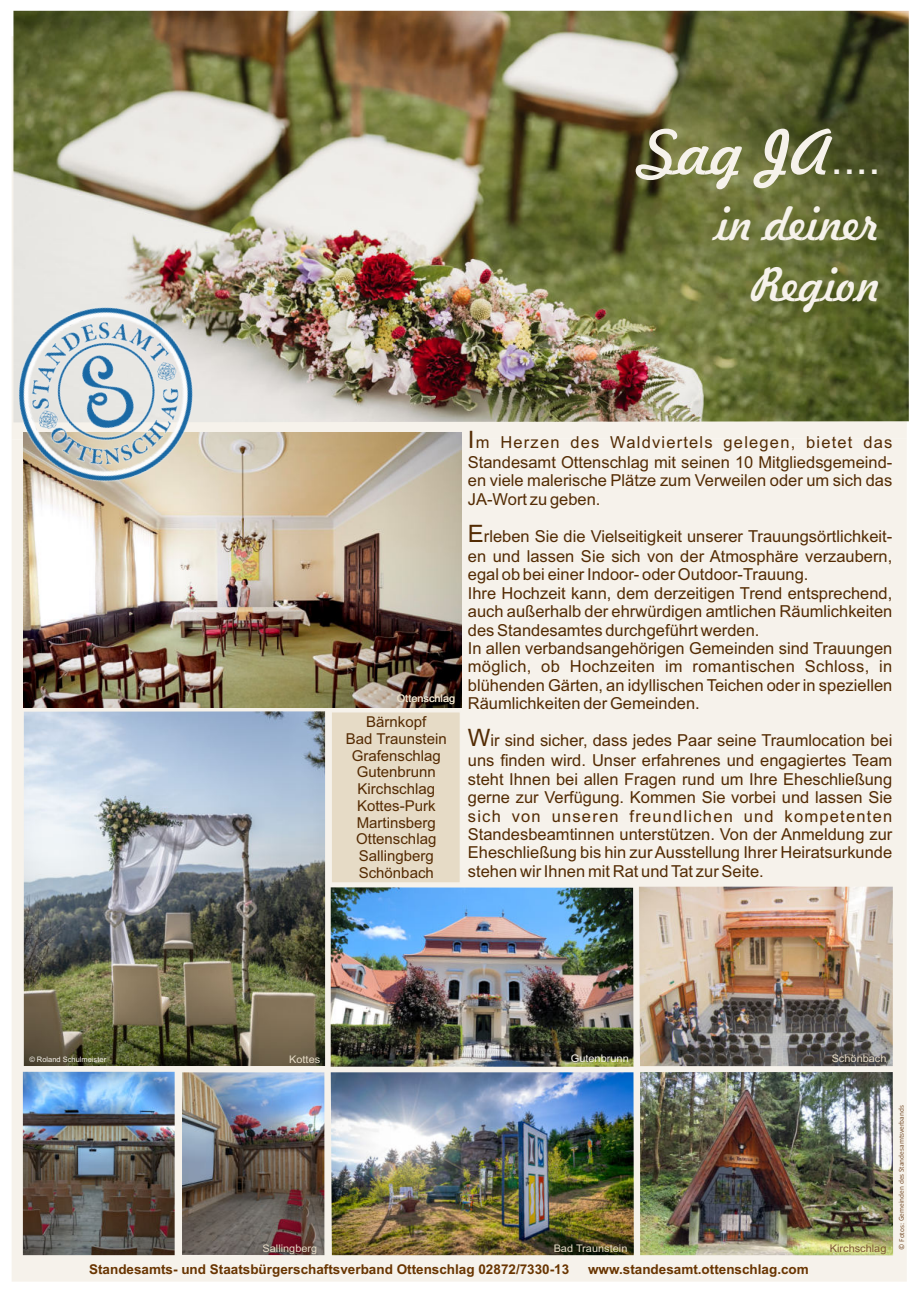
<style>
.page{position:relative;width:920px;height:1290px;background:#fff}
.page>*{position:absolute;margin:0;border:0;box-sizing:border-box;transform-origin:0 0}
.t1{font:60px "Freehand 521 BT Regular C";color:#f6f2eb}
.t2{font:45px/60.9px "Freehand 521 BT Regular C";color:#f6f2eb;text-align:right}
.t3{font:16.5px/18.5px "Arial";color:#532b03}
.t4{font:15px/16.8px "Arial";color:#542a02;text-align:center}
.t5{font:700 13.5px "Arial";color:#693501}
.t6{font:10.5px "Arial";color:#e6dbc6;scale:1.04 1}
.t7{font:10.5px "Arial";color:#7d5635;scale:1.04 1}
.t8{font:10.5px "Arial";color:#f6f2eb;scale:1.04 1}
.t9{font:7.5px "Calibri";color:#7d5635}
.t10{font:7.5px "Arial";color:#f6f2eb}
.s1{font-family:"Arial";font-size:45px}
.s2{font-size:24px}
</style>
<div class="page">
<div style="left:12px;top:439px;width:895px;height:842px;background:#f6f2eb"></div>
<div style="left:12px;top:36px;width:895px;height:403px;background:#f6f2eb"></div>
<img style="left:24px;top:711px;width:301px;height:355px">
<img style="left:23px;top:433px;width:438px;height:275px">
<img style="left:13px;top:11px;width:896px;height:411px">
<img style="left:640px;top:1072px;width:253px;height:183px">
<img style="left:639px;top:887px;width:254px;height:179px">
<div style="left:331px;top:712px;width:129px;height:171px;background:#e6dbc6"></div>
<div style="left:331px;top:712px;width:129px;height:171px;border:1px solid #f6f2eb"></div>
<img style="left:12px;top:276px;width:212px;height:236px">
<img style="left:331px;top:887px;width:302px;height:180px">
<img style="left:331px;top:1072px;width:303px;height:183px">
<img style="left:182px;top:1072px;width:142px;height:183px">
<img style="left:23px;top:1072px;width:152px;height:183px">
<h1 class="t1" style="left:638px;top:112px;width:244px">Sag JA<span class="s1">....</span></h1>
<h2 class="t2" style="left:716px;top:193px;width:166px">in deiner<br>Region</h2>
<p class="t6" style="left:397px;top:691px;width:58px">Ottenschlag</p>
<p class="t4" style="left:346px;top:713px;width:102px">Bärnkopf<br>Bad Traunstein<br>Grafenschlag<br>Gutenbrunn<br>Kirchschlag<br>Kottes-Purk<br>Martinsberg<br>Ottenschlag<br>Sallingberg<br>Schönbach</p>
<p class="t3" style="left:468px;top:432px;width:426px;line-height:20px"><span class="s2">I</span>m Herzen des Waldviertels gelegen, bietet das<br>Standesamt Ottenschlag mit seinen 10 Mitgliedsgemeind-</p>
<p class="t3" style="left:468px;top:471px;width:426px">en viele malerische Plätze zum Verweilen oder um sich das<br>JA-Wort zu geben.</p>
<p class="t3" style="left:468px;top:526px;width:426px;line-height:20px"><span class="s2">E</span>rleben Sie die Vielseitigkeit unserer Trauungsörtlichkeit&shy;en und lassen Sie sich von der Atmosphäre verzaubern,</p>
<p class="t3" style="left:468px;top:565px;width:426px">egal ob bei einer Indoor- oder Outdoor-Trauung.<br>Ihre Hochzeit kann, dem derzeitigen Trend entsprechend, auch außerhalb der ehrwürdigen amtlichen Räumlichkeiten des Standesamtes durchgeführt werden.<br>In allen verbandsangehörigen Gemeinden sind Trauungen möglich, ob Hochzeiten im romantischen Schloss, in blühenden Gärten, an idyllischen Teichen oder in speziellen Räumlichkeiten der Gemeinden.</p>
<p class="t3" style="left:468px;top:730px;width:426px;line-height:20px"><span class="s2">W</span>ir sind sicher, dass jedes Paar seine Traumlocation bei uns finden wird. Unser erfahrenes und engagiertes Team</p>
<p class="t3" style="left:468px;top:769px;width:426px;text-align:justify">steht Ihnen bei allen Fragen rund um Ihre Eheschließung gerne zur Verfügung. Kommen Sie vorbei und lassen Sie sich von unseren freundlichen und kompetenten Standesbeamtinnen unterstützen. Von der Anmeldung zur Eheschließung bis hin zur Ausstellung Ihrer Heiratsurkunde stehen wir Ihnen mit Rat und Tat zur Seite.</p>
<p class="t10" style="left:29px;top:1054px;width:78px">© Roland Schulmeister</p>
<p class="t8" style="left:571px;top:1051px;width:57px">Gutenbrunn</p>
<p class="t6" style="left:289px;top:1052px;width:31px">Kottes</p>
<p class="t6" style="left:832px;top:1051px;width:54px">Schönbach</p>
<p class="t6" style="left:263px;top:1241px;width:54px">Sallingberg</p>
<p class="t6" style="left:554px;top:1241px;width:72px">Bad Traunstein</p>
<p class="t5" style="left:89px;top:1259px;width:482px">Standesamts- und Staatsbürgerschaftsverband Ottenschlag 02872/7330-13</p>
<p class="t5" style="left:588px;top:1259px;width:222px">www.standesamt.ottenschlag.com</p>
<p class="t7" style="left:830px;top:1241px;width:56px">Kirchschlag</p>
<p class="t9" style="left:896px;top:1250px;width:146px;rotate:-90deg">© Fotos: Gemeinden des Standesamtsverbands</p>
</div>
